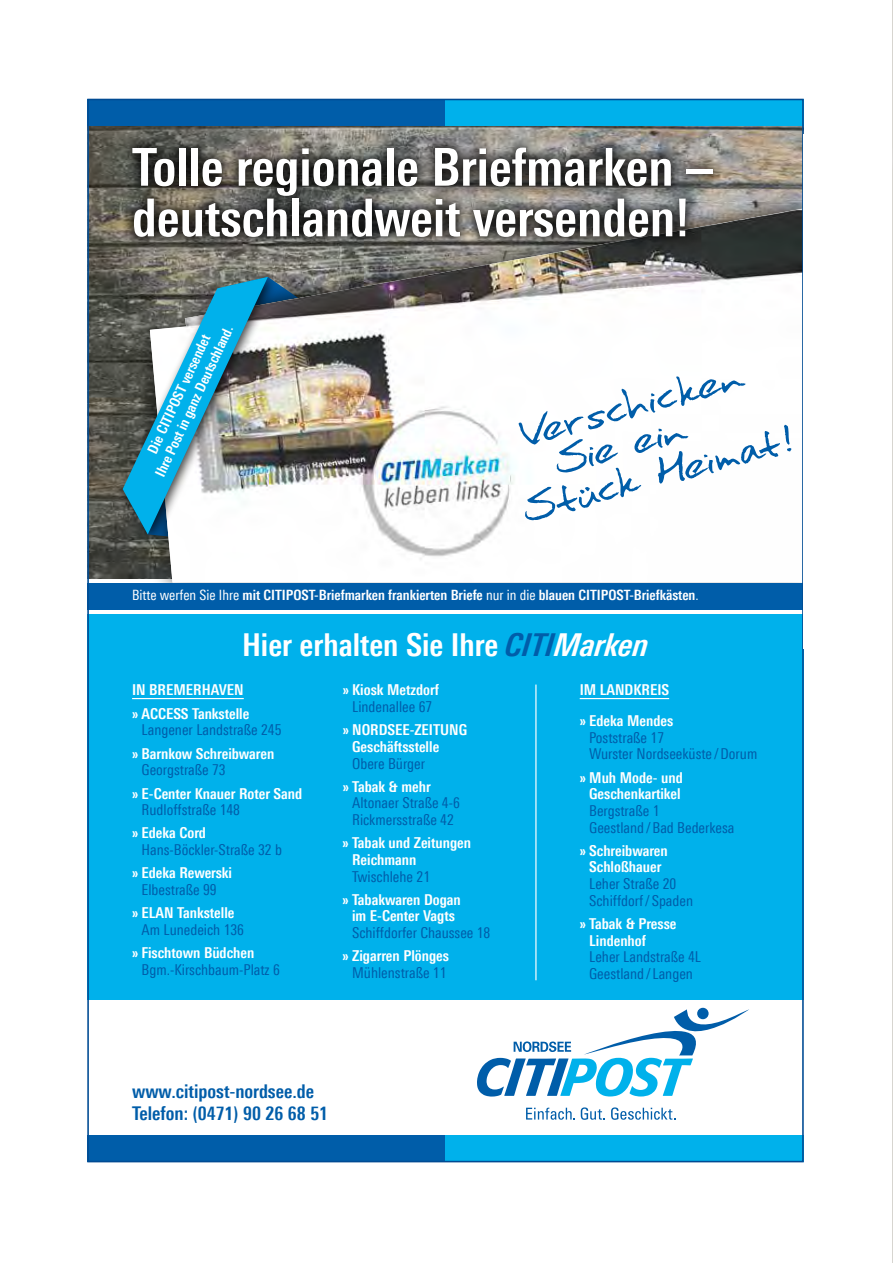
<style>
.page{position:relative;width:893px;height:1263px;background:#fff}
.page>*{position:absolute;margin:0;border:0;box-sizing:border-box;transform-origin:0 0}
.t1{font:700 52.2px/50.6px "Linotype Univers 620 Cn";color:#fff}
.t2{font:700 31.65px "Linotype Univers 620 Cn";color:#fff}
.t3{font:700 18.9px/22.2px "Linotype Univers 620 Cn";color:#005da9}
.t4{font:15px/16.6px "Linotype Univers 420 Cn";color:#005da9}
.t5{font:700 15px/16.6px "Linotype Univers 620 Cn";color:#fff}
.t6{font:700 14.25px/16.8px "Linotype Univers 620 Cn";color:#fff;text-align:center}
.s1{font-family:"Linotype Univers 420 Cn";font-weight:400}
.s2{font-family:"Linotype Univers 621 Cn Bold It";font-weight:400;color:#005da9}
.s3{font-family:"Linotype Univers 621 Cn Bold It";font-weight:400}
</style>
<div class="page">
<svg style="left:892px;top:0;width:1px;height:1263px"></svg>
<img style="left:90px;top:126px;width:711px;height:452px">
<img style="left:150px;top:208px;width:651px;height:374px">
<div style="left:117px;top:271px;width:163px;height:275px;background:#000;opacity:.75"></div>
<img style="left:123px;top:277px;width:175px;height:260px">
<svg style="left:519px;top:376px;width:272px;height:144px"></svg>
<div style="left:87px;top:614px;width:717px;height:385px;background:#00b1eb"></div>
<div style="left:87px;top:583px;width:717px;height:26px;background:#005da9"></div>
<div style="left:87px;top:1135px;width:358px;height:27px;background:#005da9"></div>
<div style="left:87px;top:99px;width:358px;height:27px;background:#005da9"></div>
<div style="left:445px;top:1135px;width:359px;height:27px;background:#00b1eb"></div>
<div style="left:445px;top:99px;width:359px;height:27px;background:#00b1eb"></div>
<svg style="left:120px;top:135px;width:604px;height:114px"></svg>
<hr style="left:132px;top:698px;width:112px;height:1px;background:#fff">
<hr style="left:580px;top:698px;width:89px;height:1px;background:#fff">
<hr style="left:535px;top:684px;width:1px;height:296px;background:#fff">
<svg style="left:526px;top:1108px;width:49px;height:12px"></svg>
<svg style="left:581px;top:1107px;width:24px;height:13px"></svg>
<svg style="left:611px;top:1107px;width:64px;height:13px"></svg>
<svg style="left:477px;top:1008px;width:272px;height:88px"></svg>
<h1 class="t1" style="left:132px;top:141px;width:581px">Tolle regionale Briefmarken – deutschlandweit versenden!</h1>
<p class="t6" style="left:136px;top:465px;width:167px;rotate:-65deg">Die CITIPOST versendet<br>Ihre Post in ganz Deutschland.</p>
<p class="t6" style="left:132px;top:587px;width:568px"><span class="s1">Bitte werfen Sie Ihre</span> mit CITIPOST-Briefmarken frankierten Briefe <span class="s1">nur in die</span> blauen CITIPOST-Briefkästen<span class="s1">.</span></p>
<h2 class="t2" style="left:242px;top:626px;width:409px">Hier erhalten Sie Ihre <span class="s2">CITI</span><span class="s3">Marken</span></h2>
<p class="t5" style="left:132px;top:678px;width:119px;line-height:23.2px">IN BREMERHAVEN » ACCESS Tankstelle</p>
<p class="t4" style="left:142px;top:721px;width:141px">Langener Landstraße 245</p>
<p class="t5" style="left:132px;top:745px;width:144px">» Barnkow Schreibwaren</p>
<p class="t4" style="left:142px;top:761px;width:86px">Georgstraße 73</p>
<p class="t5" style="left:132px;top:785px;width:172px">» E-Center Knauer Roter Sand</p>
<p class="t4" style="left:142px;top:801px;width:100px">Rudloffstraße 148</p>
<p class="t5" style="left:132px;top:825px;width:75px">» Edeka Cord</p>
<p class="t4" style="left:142px;top:841px;width:142px">Hans-Böckler-Straße 32 b</p>
<p class="t5" style="left:132px;top:865px;width:102px">» Edeka Rewerski</p>
<p class="t4" style="left:142px;top:881px;width:77px">Elbestraße 99</p>
<p class="t5" style="left:132px;top:904px;width:104px">» ELAN Tankstelle</p>
<p class="t4" style="left:142px;top:921px;width:104px">Am Lunedeich 136</p>
<p class="t5" style="left:132px;top:944px;width:124px">» Fischtown Büdchen</p>
<p class="t4" style="left:142px;top:961px;width:140px">Bgm.-Kirschbaum-Platz 6</p>
<p class="t5" style="left:580px;top:675px;width:95px;line-height:30.8px">IM LANDKREIS » Edeka Mendes</p>
<p class="t4" style="left:589px;top:729px;width:170px">Poststraße 17<br>Wurster Nordsee küste / Dorum</p>
<p class="t5" style="left:580px;top:769px;width:105px;text-align:center">» Muh Mode- und<br>Geschenkartikel</p>
<p class="t4" style="left:589px;top:802px;width:147px">Bergstraße 1<br>Geestland / Bad Bederkesa</p>
<p class="t5" style="left:580px;top:842px;width:90px;text-align:center">» Schreibwaren<br>Schloßhauer</p>
<p class="t4" style="left:589px;top:875px;width:105px">Leher Straße 20<br>Schiffdorf / Spaden</p>
<p class="t5" style="left:589px;top:915px;width:89px;text-indent:-9px">» Tabak &amp; Presse<br>Lindenhof</p>
<p class="t4" style="left:589px;top:948px;width:113px">Leher Landstraße 4L<br>Geestland / Langen</p>
<p class="t5" style="left:343px;top:682px;width:98px">» Kiosk Metzdorf</p>
<p class="t4" style="left:352px;top:698px;width:82px">Lindenallee 67</p>
<p class="t5" style="left:352px;top:721px;width:117px;text-indent:-9px">» NORDSEE-ZEITUNG<br>Geschäftsstelle</p>
<p class="t4" style="left:352px;top:755px;width:74px">Obere Bürger</p>
<p class="t5" style="left:343px;top:778px;width:90px">» Tabak &amp; mehr</p>
<p class="t4" style="left:352px;top:795px;width:109px">Altonaer Straße 4-6<br>Rickmersstraße 42</p>
<p class="t5" style="left:352px;top:834px;width:121px;text-indent:-9px">» Tabak und Zeitungen<br>Reichmann</p>
<p class="t4" style="left:352px;top:868px;width:79px">Twischlehe 21</p>
<p class="t5" style="left:343px;top:891px;width:120px;text-align:center">» Tabakwaren Dogan im E-Center Vagts</p>
<p class="t4" style="left:352px;top:924px;width:140px">Schiffdorfer Chaussee 18</p>
<p class="t5" style="left:343px;top:947px;width:108px">» Zigarren Plönges</p>
<p class="t4" style="left:352px;top:964px;width:96px">Mühlenstraße 11</p>
<p class="t3" style="left:132px;top:1080px;width:198px">www.citipost-nordsee.de<br>Telefon: (0471) 90 26 68 51</p>
</div>
